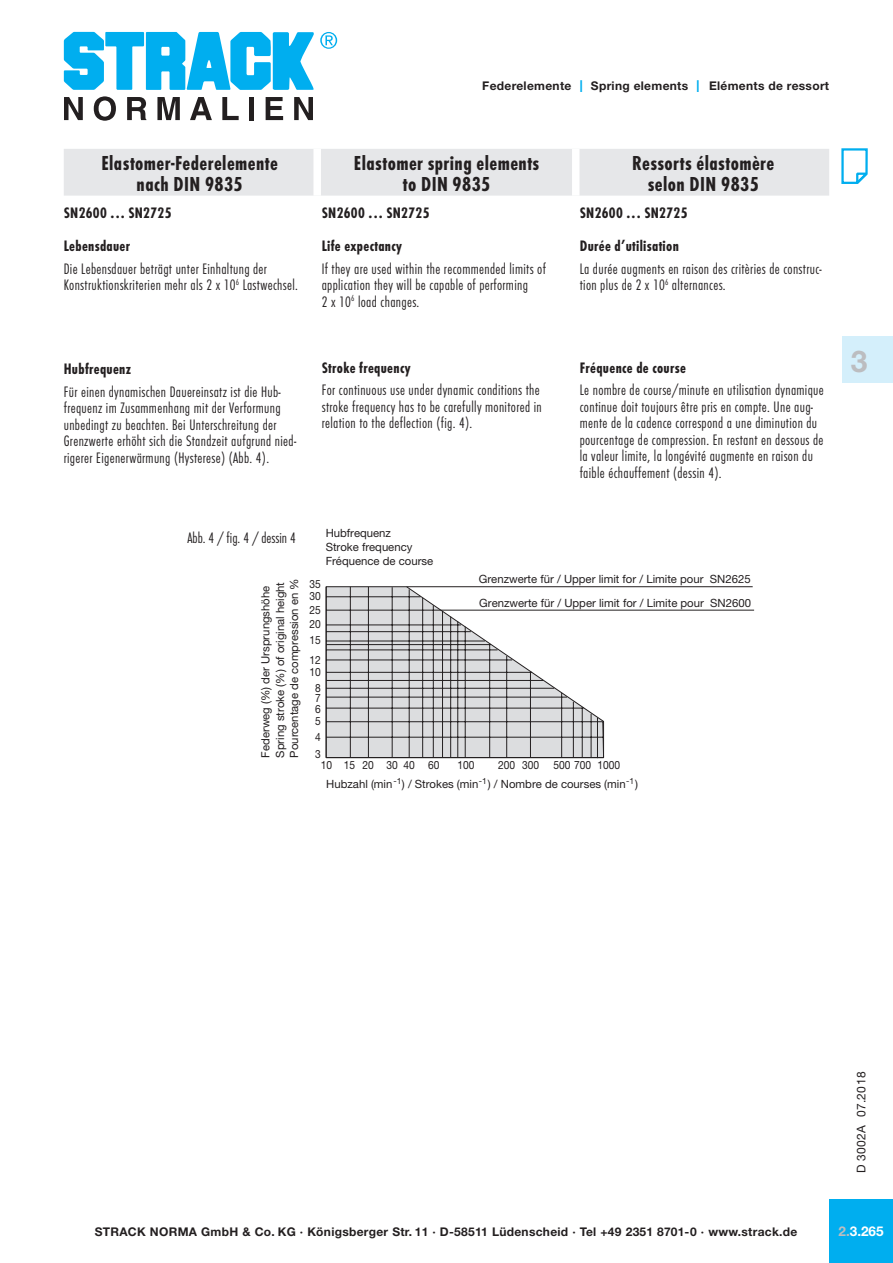
<style>
.page{position:relative;width:893px;height:1263px;background:#fff}
.page>*{position:absolute;margin:0;border:0;box-sizing:border-box;transform-origin:0 0}
.t1{font:700 30px "Helvetica Neue LT Std";color:#bcbdc0}
.t2{font:21px/21px "Futura T Bol Con";letter-spacing:.02em;color:#231f20;text-align:center}
.ZwischenŸberschrift{font:15.75px/16.5px "Futura T Lig Con";letter-spacing:.02em;color:#231f20}
.ZwischenŸberschrift-2{font:15.75px/33px "Futura T Bol Con";letter-spacing:.02em;color:#231f20}
.Grndschr__10_12_FutL{font:15.75px "Futura T Lig Con";color:#231f20}
.t3{font:700 13.5px "Helvetica Neue LT Std";color:#fff}
.t4{font:700 12px "Helvetica Neue LT Std";letter-spacing:.025em;color:#231f20}
.t5{font:12px "Helvetica Neue LT Std";letter-spacing:.03em;color:#231f20}
.t6{font:11.4px/24.2px "Helvetica Neue LT Std";color:#231f20}
.t7{font:11.4px "Helvetica Neue LT Std";color:#231f20;scale:.9 1}
.t8{font:8.55px "Helvetica Neue LT Std";color:#231f20}
.s1{font-weight:400;font-size:16.5px;color:#00aeef}
.s2{font-family:"Futura T Bol Con"}
.s3{color:#bcbdc0}
</style>
<div class="page">
<svg style="left:64px;top:97px;width:19px;height:23px"></svg>
<svg style="left:94px;top:96px;width:22px;height:25px"></svg>
<svg style="left:127px;top:97px;width:19px;height:23px"></svg>
<svg style="left:157px;top:97px;width:23px;height:23px"></svg>
<svg style="left:190px;top:97px;width:22px;height:23px"></svg>
<svg style="left:222px;top:97px;width:17px;height:23px"></svg>
<div style="left:249px;top:97px;width:5px;height:23px;background:#231f20"></div>
<svg style="left:266px;top:97px;width:17px;height:23px"></svg>
<svg style="left:294px;top:97px;width:19px;height:23px"></svg>
<svg style="left:64px;top:32px;width:273px;height:58px"></svg>
<div style="left:842px;top:336px;width:51px;height:47px;background:#d4effb"></div>
<div style="left:829px;top:1199px;width:64px;height:64px;background:#00aeef"></div>
<div style="left:64px;top:149px;width:765px;height:47px;background:#e6e7e9"></div>
<div style="left:313px;top:149px;width:8px;height:47px;background:#fff"></div>
<div style="left:572px;top:149px;width:7px;height:47px;background:#fff"></div>
<svg style="left:326px;top:586px;width:429px;height:173px"></svg>
<svg style="left:841px;top:148px;width:27px;height:36px"></svg>
<p class="t4" style="left:482px;top:78px;width:348px">Federelemente <span class="s1">I</span> Spring elements <span class="s1">I</span> Eléments de ressort</p>
<p class="t2" style="left:101px;top:152px;width:178px">Elastomer-Federelemente nach DIN 9835</p>
<p class="t2" style="left:354px;top:152px;width:187px">Elastomer spring elements to DIN 9835</p>
<p class="t2" style="left:632px;top:152px;width:144px">Ressorts élastomère selon DIN 9835</p>
<p class="ZwischenŸberschrift-2" style="left:64px;top:196px;width:109px">SN2600 ... SN2725<br>Lebensdauer</p>
<p class="ZwischenŸberschrift" style="left:64px;top:260px;width:236px">Die Lebensdauer beträgt unter Einhaltung der<br>Konstruktionskriterien mehr als 2 x 10<sup>6</sup> Lastwechsel.</p>
<p class="ZwischenŸberschrift" style="left:64px;top:358px;width:218px;line-height:22.5px"><span class="s2">Hubfrequenz<br></span>Für einen dynamischen Dauereinsatz ist die Hub-</p>
<p class="ZwischenŸberschrift" style="left:64px;top:400px;width:234px">frequenz im Zusammenhang mit der Verformung unbedingt zu beachten. Bei Unterschreitung der Grenzwerte erhöht sich die Standzeit aufgrund nied&shy;rigerer Eigenerwärmung (Hysterese) (Abb. 4).</p>
<p class="ZwischenŸberschrift-2" style="left:322px;top:196px;width:109px">SN2600 ... SN2725<br>Life expectancy</p>
<p class="ZwischenŸberschrift" style="left:322px;top:260px;width:226px">If they are used within the recommended limits of application they will be capable of performing<br>2 x 10<sup>6</sup> load changes.</p>
<p class="ZwischenŸberschrift" style="left:322px;top:356px;width:219px;line-height:22.5px"><span class="s2">Stroke frequency<br></span>For continuous use under dynamic conditions the</p>
<p class="ZwischenŸberschrift" style="left:322px;top:398px;width:222px">stroke frequency has to be carefully monitored in relation to the deflection (fig. 4).</p>
<p class="Grndschr__10_12_FutL" style="left:187px;top:529px;width:110px">Abb. 4 / fig. 4 / dessin 4</p>
<p class="t6" style="left:326px;top:521px;width:67px">Hubfrequenz</p>
<p class="t6" style="left:326px;top:540px;width:109px;line-height:14.1px">Stroke frequency<br>Fréquence de course</p>
<p class="ZwischenŸberschrift-2" style="left:580px;top:196px;width:109px">SN2600 ... SN2725<br>Durée d’utilisation</p>
<p class="ZwischenŸberschrift" style="left:580px;top:260px;width:244px">La durée augments en raison des critèries de construc&shy;tion plus de 2 x 10<sup>6</sup> alternances.</p>
<p class="ZwischenŸberschrift" style="left:580px;top:356px;width:246px;line-height:22.5px"><span class="s2">Fréquence de course<br></span>Le nombre de course/minute en utilisation dynamique</p>
<p class="ZwischenŸberschrift" style="left:580px;top:398px;width:245px">continue doit toujours être pris en compte. Une aug&shy;mente de la cadence correspond a une diminution du pourcentage de compression. En restant en dessous de la valeur limite, la longévité augmente en raison du faible échauffement (dessin 4).</p>
<p class="t6" style="left:282px;top:758px;width:181px;rotate:-90deg">Pourcentage de compression en %</p>
<p class="t6" style="left:479px;top:566px;width:274px">Grenzwerte für / Upper limit for / Limite pour SN2625<br>Grenzwerte für / Upper limit for / Limite pour SN2600</p>
<p class="t7" style="left:321px;top:758px;width:133px">10 15 20 30 40 60</p>
<p class="t7" style="left:457px;top:758px;width:20px">100</p>
<p class="t7" style="left:498px;top:758px;width:47px">200 300</p>
<p class="t7" style="left:553px;top:758px;width:76px">500 700 1000</p>
<p class="t7" style="left:310px;top:577px;width:14px">35</p>
<p class="t6" style="left:258px;top:758px;width:177px;line-height:14.5px;rotate:-90deg">Federweg (%) der Ursprungshöhe<br>Spring stroke (%) of original height</p>
<p class="t7" style="left:310px;top:589px;width:14px">30</p>
<p class="t7" style="left:310px;top:603px;width:14px">25</p>
<p class="t7" style="left:310px;top:617px;width:14px">20</p>
<p class="t7" style="left:310px;top:633px;width:14px">15</p>
<p class="t7" style="left:310px;top:653px;width:14px">12</p>
<p class="t7" style="left:310px;top:665px;width:14px">10</p>
<p class="t7" style="left:315px;top:681px;width:8px">8</p>
<p class="t7" style="left:315px;top:691px;width:8px">7</p>
<p class="t7" style="left:315px;top:702px;width:8px">6</p>
<p class="t7" style="left:315px;top:714px;width:8px">5</p>
<p class="t7" style="left:315px;top:730px;width:8px">4</p>
<p class="t7" style="left:315px;top:748px;width:8px">3</p>
<p class="t8" style="left:394px;top:776px;width:10px">-1</p>
<p class="t8" style="left:479px;top:776px;width:10px">-1</p>
<p class="t8" style="left:626px;top:776px;width:10px">-1</p>
<p class="t6" style="left:326px;top:771px;width:313px">Hubzahl (min ) / Strokes (min ) / Nombre de courses (min )</p>
<h1 class="t1" style="left:851px;top:343px;width:18px">3</h1>
<p class="t5" style="left:854px;top:1173px;width:103px;rotate:-90deg">D 3002A 07.2018</p>
<p class="t4" style="left:95px;top:1224px;width:704px">STRACK NORMA GmbH &amp; Co. KG · Königsberger Str. 11 · D-58511 Lüdenscheid · Tel +49 2351 8701-0 · www.strack.de</p>
<p class="t3" style="left:839px;top:1222px;width:47px"><span class="s3">2.</span>3.265</p>
</div>
